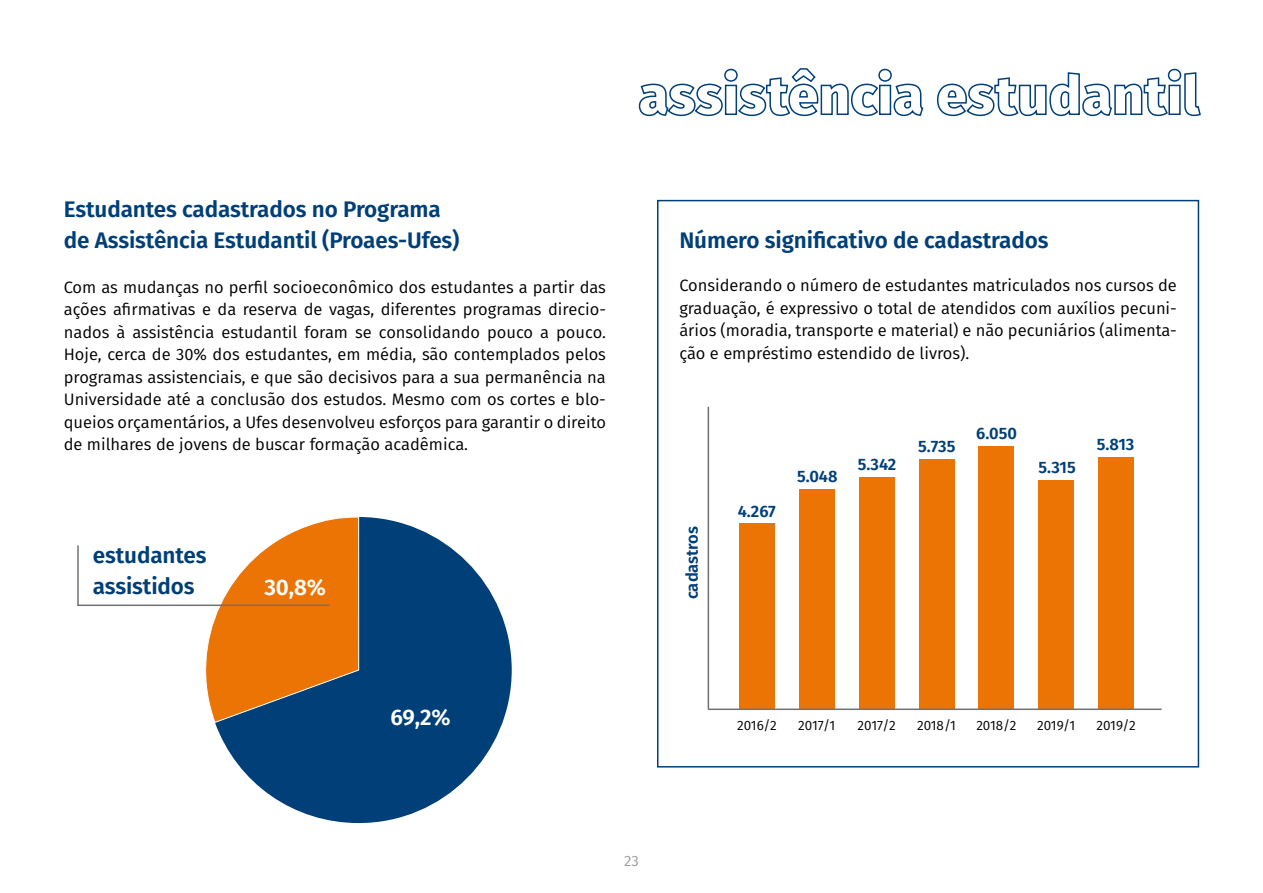
<style>
.page{position:relative;width:1263px;height:893px;background:#fff}
.page>*{position:absolute;margin:0;border:0;box-sizing:border-box;transform-origin:0 0}
.t1{font:600 22.5px/31.5px "Fira Sans";letter-spacing:-.005em;color:#003f78}
.t2{font:600 22.5px "Fira Sans";color:#fff}
.t3{font:16.5px/22.5px "Fira Sans";color:#000;text-align:justify}
.t4{font:600 16.5px "Fira Sans";color:#003f78}
.t5{font:15px "Fira Sans";color:#9c9e9f}
.t6{font:13.5px "Fira Sans";color:#000}
</style>
<div class="page">
<div style="left:657px;top:200px;width:542px;height:567px;border:2px solid #003f78"></div>
<svg style="left:638px;top:68px;width:286px;height:49px"></svg>
<svg style="left:937px;top:68px;width:264px;height:49px"></svg>
<svg style="left:215px;top:517px;width:297px;height:306px;fill:#003f78"></svg>
<svg style="left:205px;top:517px;width:155px;height:206px"></svg>
<hr style="left:77px;top:545px;width:2px;height:61px;background:#707172">
<hr style="left:77px;top:604px;width:253px;height:2px;background:#707172">
<div style="left:1098px;top:457px;width:36px;height:252px;background:#ec7405"></div>
<div style="left:1038px;top:480px;width:36px;height:229px;background:#ec7405"></div>
<div style="left:978px;top:446px;width:36px;height:263px;background:#ec7405"></div>
<div style="left:918px;top:460px;width:36px;height:249px;background:#ec7405"></div>
<div style="left:859px;top:477px;width:36px;height:232px;background:#ec7405"></div>
<div style="left:799px;top:489px;width:36px;height:220px;background:#ec7405"></div>
<div style="left:739px;top:523px;width:36px;height:186px;background:#ec7405"></div>
<hr style="left:708px;top:708px;width:453px;height:2px;background:#707172">
<hr style="left:708px;top:407px;width:1px;height:302px;background:#707172">
<h1 class="t1" style="left:64px;top:192px;width:397px">Estudantes cadastrados no Programa de Assistência Estudantil (Proaes-Ufes)</h1>
<p class="t3" style="left:64px;top:275px;width:544px">Com as mudanças no perfil socioeconômico dos estudantes a partir das ações afirmativas e da reserva de vagas, diferentes programas direcio&shy;nados à assistência estudantil foram se consolidando pouco a pouco.<br>Hoje, cerca de 30% dos estudantes, em média, são contemplados pelos programas assistenciais, e que são decisivos para a sua permanência na Universidade até a conclusão dos estudos. Mesmo com os cortes e blo&shy;queios orçamentários, a Ufes desenvolveu esforços para garantir o direito de milhares de jovens de buscar formação acadêmica.</p>
<h1 class="t1" style="left:93px;top:538px;width:115px">estudantes assistidos</h1>
<h1 class="t2" style="left:264px;top:568px;width:63px">30,8%</h1>
<h1 class="t2" style="left:391px;top:698px;width:62px">69,2%</h1>
<h1 class="t1" style="left:679px;top:223px;width:371px">Número significativo de cadastrados</h1>
<p class="t3" style="left:679px;top:274px;width:499px">Considerando o número de estudantes matriculados nos cursos de graduação, é expressivo o total de atendidos com auxílios pecuni&shy;ários (moradia, transporte e material) e não pecuniários (alimenta&shy;ção e empréstimo estendido de livros).</p>
<p class="t4" style="left:679px;top:599px;width:75px;rotate:-90deg">cadastros</p>
<p class="t4" style="left:738px;top:497px;width:39px">4.267</p>
<p class="t4" style="left:797px;top:463px;width:42px">5.048</p>
<p class="t4" style="left:858px;top:450px;width:40px">5.342</p>
<p class="t4" style="left:918px;top:433px;width:39px">5.735</p>
<p class="t4" style="left:976px;top:420px;width:42px">6.050</p>
<p class="t4" style="left:1038px;top:454px;width:39px">5.315</p>
<p class="t4" style="left:1097px;top:431px;width:39px">5.813</p>
<p class="t6" style="left:737px;top:715px;width:41px">2016/2</p>
<p class="t6" style="left:798px;top:715px;width:38px">2017/1</p>
<p class="t6" style="left:857px;top:715px;width:40px">2017/2</p>
<p class="t6" style="left:917px;top:715px;width:40px">2018/1</p>
<p class="t6" style="left:976px;top:715px;width:42px">2018/2</p>
<p class="t6" style="left:1037px;top:715px;width:40px">2019/1</p>
<p class="t6" style="left:1096px;top:715px;width:41px">2019/2</p>
<p class="t5" style="left:624px;top:849px;width:16px">23</p>
</div>
